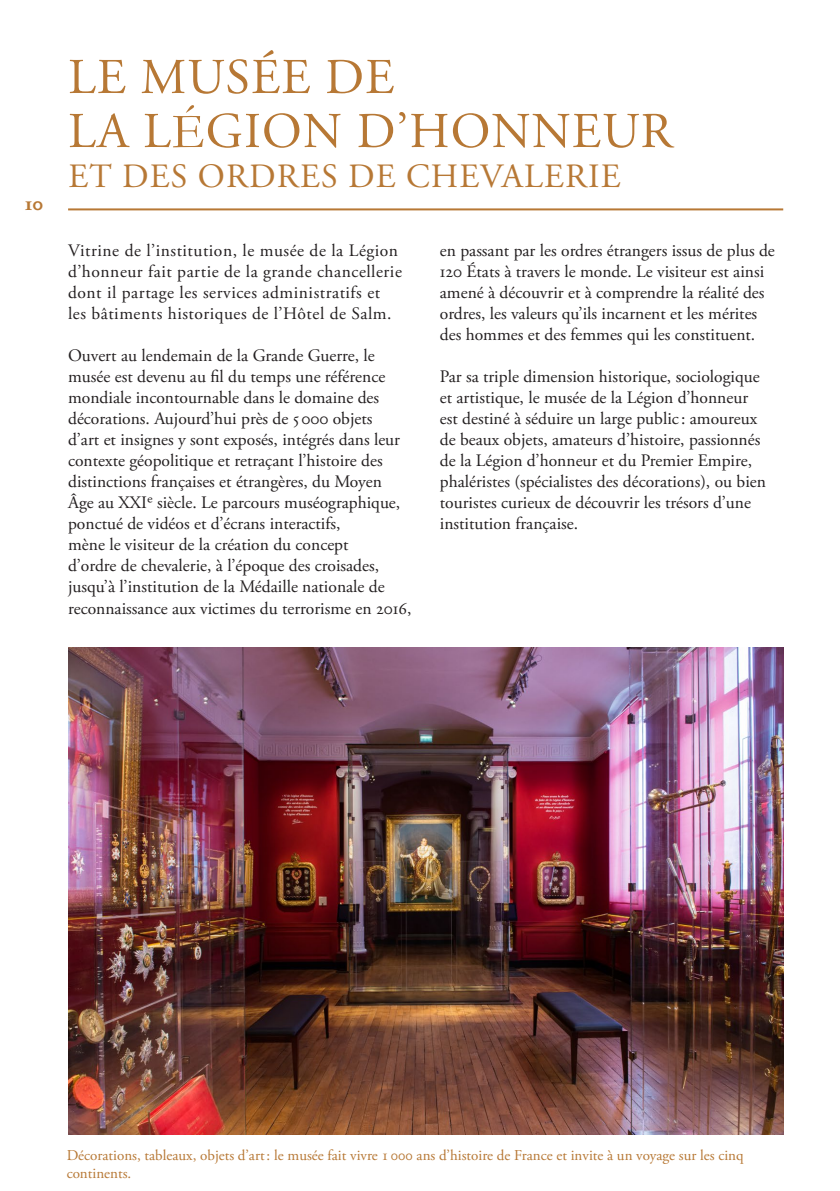
<style>
.page{position:relative;width:840px;height:1191px;background:#fff}
.page>*{position:absolute;margin:0;border:0;box-sizing:border-box;transform-origin:0 0}
._00_TITRE{font:50px "Adobe Garamond Pro";letter-spacing:.02em;color:#b77835}
._00_TITRE-2{font:34px "Adobe Garamond Pro";letter-spacing:.035em;color:#b77835}
.t1{font:700 20px "Adobe Garamond Pro";color:#b77835}
._01_TEXTE_COURANT{font:17.6px/21px "Adobe Garamond Pro";color:#231f20}
._01_TEXTE_COURANT-2{font:17.6px/21px "Adobe Garamond Pro";letter-spacing:.03em;color:#231f20}
._04_LEGENDE{font:15px/18px "Adobe Garamond Pro";color:#b77835}
.s1{font-family:"Garamond"}
</style>
<div class="page">
<hr style="left:68px;top:208px;width:714px;height:2px;background:#b77835">
<img style="left:68px;top:648px;width:714px;height:486px">
<p class="t1" style="left:25px;top:192px;width:20px">10</p>
<p class="_00_TITRE" style="left:68px;top:47px;width:327px">LE MUSÉE DE</p>
<p class="_00_TITRE" style="left:68px;top:101px;width:605px">LA L<span class="s1">É</span>GION D’HONNEUR</p>
<p class="_00_TITRE-2" style="left:68px;top:156px;width:553px">ET DES ORDRES DE CHEVALERIE</p>
<p class="_01_TEXTE_COURANT-2" style="left:68px;top:241px;width:335px">Vitrine de l’institution, le musée de la Légion d’honneur fait partie de la grande chancellerie dont il partage les services administratifs et les bâtiments historiques de l’Hôtel de Salm.</p>
<p class="_01_TEXTE_COURANT" style="left:68px;top:346px;width:344px">Ouvert au lendemain de la Grande Guerre, le musée est devenu au fil du temps une référence mondiale incontournable dans le domaine des décorations. Aujourd’hui près de 5000 objets<br>d’art et insignes y sont exposés, intégrés dans leur contexte géopolitique et retraçant l’histoire des distinctions françaises et étrangères, du Moyen Âge au XXIe siècle. Le parcours muséographique, ponctué de vidéos et d’écrans interactifs,<br>mène le visiteur de la création du concept<br>d’ordre de chevalerie, à l’époque des croisades, jusqu’à l’institution de la Médaille nationale de reconnaissance aux victimes du terrorisme en 2016,</p>
<p class="_01_TEXTE_COURANT" style="left:439px;top:241px;width:336px">en passant par les ordres étrangers issus de plus de 120 États à travers le monde. Le visiteur est ainsi amené à découvrir et à comprendre la réalité des ordres, les valeurs qu’ils incarnent et les mérites des hommes et des femmes qui les constituent.</p>
<p class="_01_TEXTE_COURANT" style="left:439px;top:367px;width:327px">Par sa triple dimension historique, sociologique et artistique, le musée de la Légion d’honneur est destiné à séduire un large public : amoureux de beaux objets, amateurs d’histoire, passionnés de la Légion d’honneur et du Premier Empire, phaléristes (spécialistes des décorations), ou bien touristes curieux de découvrir les trésors d’une institution française.</p>
<p class="_04_LEGENDE" style="left:67px;top:1146px;width:678px">Décorations, tableaux, objets d’art: le musée fait vivre 1 000 ans d’histoire de France et invite à un voyage sur les cinq continents.</p>
</div>
